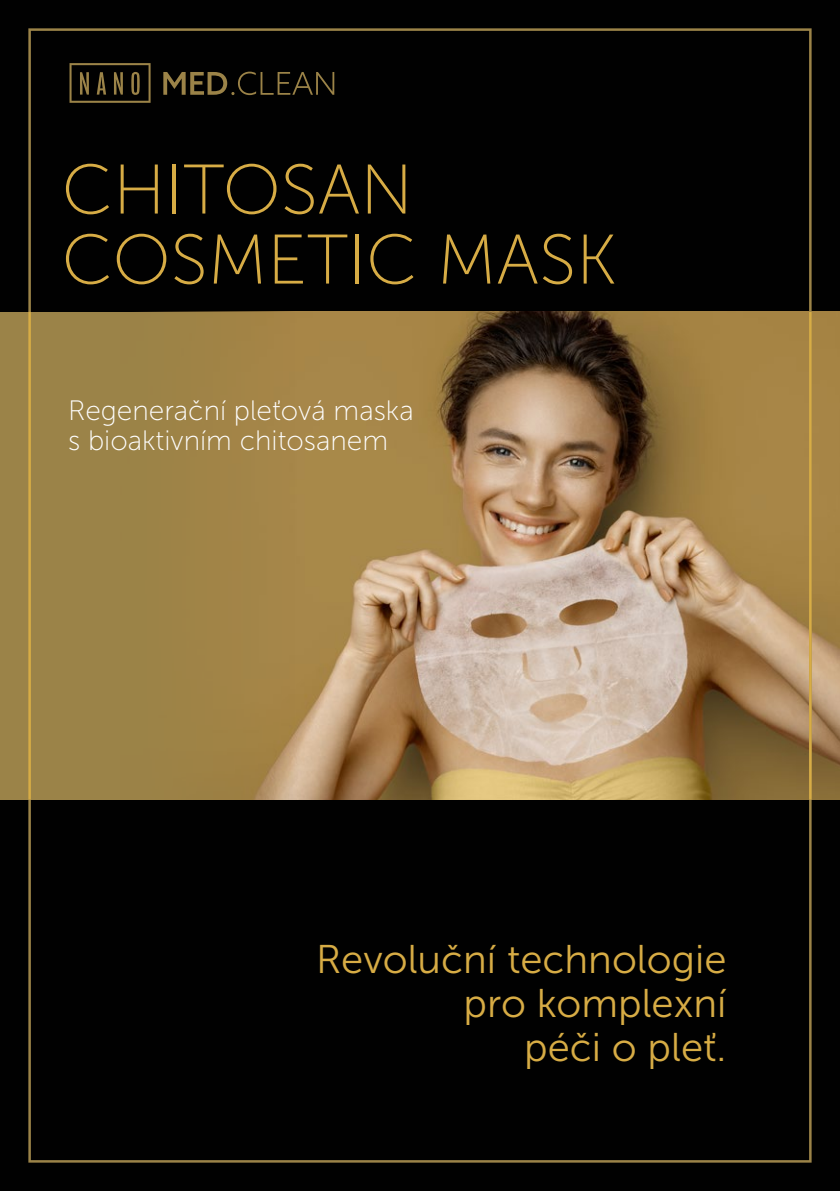
<style>
.page{position:relative;width:840px;height:1191px;background:#fff}
.page>*{position:absolute;margin:0;border:0;box-sizing:border-box;transform-origin:0 0}
.t1{font:70px/70px "Museo Sans 100";color:#d7ac45}
.t2{font:40px/44px "Museo Sans 300";color:#d7ac45;text-align:right}
.t3{font:28px/30px "Museo Sans 100";color:#fff}
</style>
<div class="page">
<div style="left:0;top:0;width:839px;height:1191px;background:#010101"></div>
<div style="left:0;top:312px;width:839px;height:487px;background:#9b8348"></div>
<img style="left:255px;top:312px;width:584px;height:487px">
<svg style="left:69px;top:63px;width:81px;height:40px"></svg>
<svg style="left:163px;top:72px;width:171px;height:23px"></svg>
<hr style="left:28px;top:312px;width:3px;height:487px;background:#d7ac45">
<hr style="left:808px;top:312px;width:3px;height:487px;background:#d7ac45">
<h1 class="t1" style="left:62px;top:155px;width:556px">CHITOSAN<br>COSMETIC MASK</h1>
<p class="t3" style="left:68px;top:396px;width:347px">Regenerační pleťová maska s bioaktivním chitosanem</p>
<h3 class="t2" style="left:316px;top:937px;width:411px">Revoluční technologie pro komplexní<br>péči o pleť.</h3>
</div>
